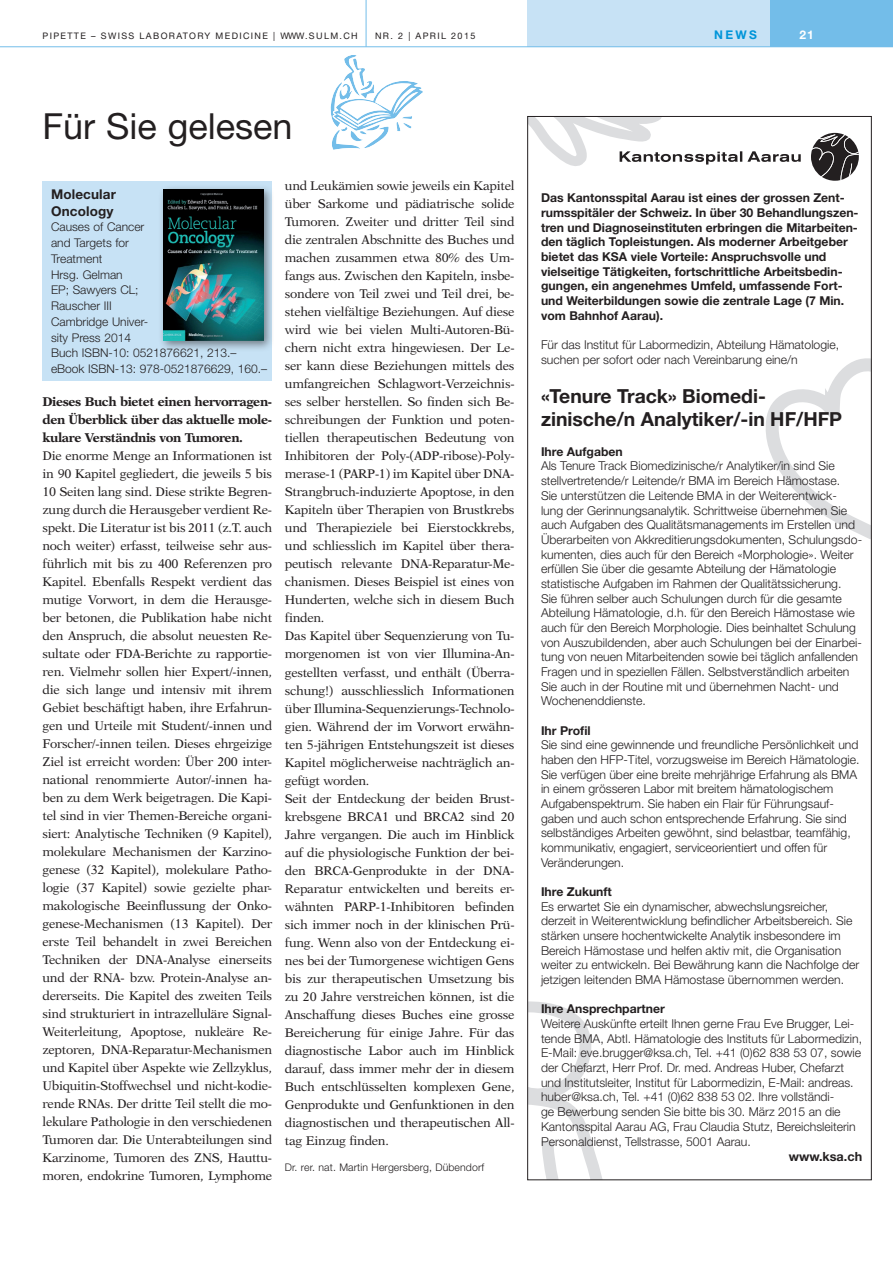
<style>
.page{position:relative;width:893px;height:1263px;background:#fff}
.page>*{position:absolute;margin:0;border:0;box-sizing:border-box;transform-origin:0 0}
.t1{font:36px "Helvetica Neue";color:#231f20}
.t2{font:700 19.35px/23.2px "Helvetica Neue";color:#231f20}
.t3{font:700 13.5px/16.2px "Helvetica Neue";color:#231f20}
.t4{font:700 12.75px/18px "New Aster";letter-spacing:-.03em;color:#231f20;text-align:justify}
.t5{font:12.6px/18px "New Aster";letter-spacing:-.02em;color:#231f20;text-align:justify}
.t6{font:700 12.6px "Helvetica Neue";color:#231f20}
.t7{font:300 12.15px/14.7px "Helvetica Neue";color:#231f20}
.t8{font:700 12.15px/14.7px "Helvetica Neue";color:#231f20}
.t9{font:300 12px/15.8px "Helvetica Neue";color:#231f20}
.t10{font:700 12px "Helvetica Neue";color:#0095d9}
.t11{font:700 12px "Helvetica Neue";color:#fff}
.t12{font:300 10.5px "Helvetica Neue";letter-spacing:.01em;color:#231f20}
.t13{font:9px "Helvetica Neue";letter-spacing:.15em;color:#231f20}
</style>
<div class="page">
<div style="left:527px;top:0;width:366px;height:47px;background:#73bde9"></div>
<div style="left:527px;top:0;width:243px;height:47px;background:#c7e2f5"></div>
<hr style="left:0;top:46px;width:893px;height:1px;background:#73bde9">
<hr style="left:366px;top:0;width:1px;height:47px;background:#73bde9">
<div style="left:43px;top:181px;width:229px;height:200px;background:#c7e2f5"></div>
<div style="left:158px;top:184px;width:117px;height:168px;background:#231f20;opacity:.51"></div>
<img style="left:164px;top:189px;width:100px;height:152px">
<svg style="left:325px;top:47px;width:98px;height:103px"></svg>
<svg style="left:765px;top:358px;width:105px;height:181px"></svg>
<svg style="left:529px;top:118px;width:272px;height:48px"></svg>
<svg style="left:811px;top:133px;width:48px;height:48px"></svg>
<svg style="left:529px;top:1001px;width:73px;height:177px"></svg>
<p class="t13" style="left:43px;top:30px;width:317px">PIPETTE – SWISS LABORATORY MEDICINE | WWW.SULM.CH</p>
<p class="t13" style="left:375px;top:30px;width:102px">NR. 2 | APRIL 2015</p>
<p class="t10" style="left:714px;top:27px;width:44px">news</p>
<p class="t11" style="left:799px;top:27px;width:16px">21</p>
<h1 class="t1" style="left:43px;top:105px;width:252px">FÜR SIE GELESEN</h1>
<p class="t3" style="left:51px;top:186px;width:67px">Molecular<br>Oncology</p>
<p class="t9" style="left:51px;top:219px;width:218px">Causes of Cancer<br>and Targets for<br>Treatment<br>Hrsg. Gelman<br>EP; Sawyers CL;<br>Rauscher III<br>Cambridge Univer-<br>sity Press 2014<br>Buch ISBN-10: 0521876621, 213.– eBook ISBN-13: 978-0521876629, 160.–</p>
<p class="t4" style="left:43px;top:393px;width:231px">Dieses Buch bietet einen hervorragen&shy;den Überblick über das aktuelle mole&shy;kulare Verständnis von Tumoren.</p>
<p class="t5" style="left:43px;top:447px;width:231px">Die enorme Menge an Informationen ist in 90 Kapitel gegliedert, die jeweils 5 bis 10 Seiten lang sind. Diese strikte Begren&shy;zung durch die Herausgeber verdient Re&shy;spekt. Die Literatur ist bis 2011 (z.T. auch noch weiter) erfasst, teilweise sehr aus&shy;führlich mit bis zu 400 Referenzen pro Kapitel. Ebenfalls Respekt verdient das mutige Vorwort, in dem die Herausge&shy;ber betonen, die Publikation habe nicht den Anspruch, die absolut neuesten Re&shy;sultate oder FDA-Berichte zu rapportie&shy;ren. Vielmehr sollen hier Expert/-innen, die sich lange und intensiv mit ihrem Gebiet beschäftigt haben, ihre Erfahrun&shy;gen und Urteile mit Student/-innen und Forscher/-innen teilen. Dieses ehrgeizige Ziel ist erreicht worden: Über 200 inter&shy;national renommierte Autor/-innen ha&shy;ben zu dem Werk beigetragen. Die Kapi&shy;tel sind in vier Themen-Bereiche organi&shy;siert: Analytische Techniken (9 Kapitel), molekulare Mechanismen der Karzino&shy;genese (32 Kapitel), molekulare Patho&shy;logie (37 Kapitel) sowie gezielte phar&shy;makologische Beeinflussung der Onko&shy;genese-Mechanismen (13 Kapitel). Der erste Teil behandelt in zwei Bereichen Techniken der DNA-Analyse einerseits und der RNA- bzw. Protein-Analyse an&shy;dererseits. Die Kapitel des zweiten Teils sind strukturiert in intrazelluläre Signal-Weiterleitung, Apoptose, nukleäre Re&shy;zeptoren, DNA-Reparatur-Mechanismen und Kapitel über Aspekte wie Zellzyklus, Ubiquitin-Stoffwechsel und nicht-kodie&shy;rende RNAs. Der dritte Teil stellt die mo&shy;lekulare Pathologie in den verschiedenen Tumoren dar. Die Unterabteilungen sind Karzinome, Tumoren des ZNS, Hauttu&shy;moren, endokrine Tumoren, Lymphome</p>
<p class="t5" style="left:285px;top:177px;width:231px;text-align:left">und Leukämien sowie jeweils ein Kapitel über Sarkome und pädiatrische solide Tumoren. Zweiter und dritter Teil sind die zentralen Abschnitte des Buches und machen zusammen etwa 80% des Um&shy;fangs aus. Zwischen den Kapiteln, insbe&shy;sondere von Teil zwei und Teil drei, be&shy;stehen vielfältige Beziehungen. Auf diese wird wie bei vielen Multi-Autoren-Bü&shy;chern nicht extra hingewiesen. Der Le&shy;ser kann diese Beziehungen mittels des umfangreichen Schlagwort-Verzeichnis&shy;ses selber herstellen. So finden sich Be&shy;schreibungen der Funktion und poten&shy;tiellen therapeutischen Bedeutung von Inhibitoren der Poly-(ADP-ribose)-Poly&shy;merase-1 (PARP-1) im Kapitel über DNA-Strangbruch-induzierte Apoptose, in den Kapiteln über Therapien von Brustkrebs und Therapieziele bei Eierstockkrebs, und schliesslich im Kapitel über thera&shy;peutisch relevante DNA-Reparatur-Me&shy;chanismen. Dieses Beispiel ist eines von Hunderten, welche sich in diesem Buch finden.<br>Das Kapitel über Sequenzierung von Tu&shy;morgenomen ist von vier Illumina-An&shy;gestellten verfasst, und enthält (Überra&shy;schung!) ausschliesslich Informationen über Illumina-Sequenzierungs-Technolo&shy;gien. Während der im Vorwort erwähn&shy;ten 5-jährigen Entstehungszeit ist dieses Kapitel möglicherweise nachträglich an&shy;gefügt worden.<br>Seit der Entdeckung der beiden Brust&shy;krebsgene BRCA1 und BRCA2 sind 20<br>Jahre vergangen. Die auch im Hinblick auf die physiologische Funktion der bei&shy;den BRCA-Genprodukte in der DNA-Reparatur entwickelten und bereits er&shy;wähnten PARP-1-Inhibitoren befinden sich immer noch in der klinischen Prü&shy;fung. Wenn also von der Entdeckung ei&shy;nes bei der Tumorgenese wichtigen Gens bis zur therapeutischen Umsetzung bis zu 20 Jahre verstreichen können, ist die Anschaffung dieses Buches eine grosse Bereicherung für einige Jahre. Für das diagnostische Labor auch im Hinblick darauf, dass immer mehr der in diesem Buch entschlüsselten komplexen Gene, Genprodukte und Genfunktionen in den diagnostischen und therapeutischen All&shy;tag Einzug finden.</p>
<p class="t12" style="left:285px;top:1161px;width:201px">Dr. rer. nat. Martin Hergersberg, Dübendorf</p>
<p class="t8" style="left:541px;top:190px;width:319px">Das Kantonsspital Aarau ist eines der grossen Zent&shy;rumsspitäler der Schweiz. In über 30 Behandlungszen&shy;tren und Diagnoseinstituten erbringen die Mitarbeiten&shy;den täglich Topleistungen. Als moderner Arbeitgeber bietet das KSA viele Vorteile: Anspruchsvolle und vielseitige Tätigkeiten, fortschrittliche Arbeitsbedin&shy;gungen, ein angenehmes Umfeld, umfassende Fort&shy;und Weiterbildungen sowie die zentrale Lage (7 Min. vom Bahnhof Aarau).</p>
<p class="t7" style="left:541px;top:337px;width:300px;line-height:15.1px">Für das Institut für Labormedizin, Abteilung Hämatologie, suchen per sofort oder nach Vereinbarung eine/n</p>
<h2 class="t2" style="left:541px;top:384px;width:303px">«Tenure Track» Biomedi&shy;zinische/n Analytiker/-in HF/HFP</h2>
<p class="t8" style="left:541px;top:444px;width:83px">Ihre Aufgaben</p>
<p class="t7" style="left:541px;top:459px;width:323px">Als Tenure Track Biomedizinische/r Analytiker/in sind Sie stellvertretende/r Leitende/r BMA im Bereich Hämostase.<br>Sie unterstützen die Leitende BMA in der Weiterentwick-<br>lung der Gerinnungsanalytik. Schrittweise übernehmen Sie auch Aufgaben des Qualitätsmanagements im Erstellen und Überarbeiten von Akkreditierungsdokumenten, Schulungsdo&shy;kumenten, dies auch für den Bereich «Morphologie». Weiter erfüllen Sie über die gesamte Abteilung der Hämatologie statistische Aufgaben im Rahmen der Qualitätssicherung.<br>Sie führen selber auch Schulungen durch für die gesamte Abteilung Hämatologie, d.h. für den Bereich Hämostase wie auch für den Bereich Morphologie. Dies beinhaltet Schulung von Auszubildenden, aber auch Schulungen bei der Einarbei&shy;tung von neuen Mitarbeitenden sowie bei täglich anfallenden Fragen und in speziellen Fällen. Selbstverständlich arbeiten Sie auch in der Routine mit und übernehmen Nacht- und Wochenenddienste.</p>
<p class="t8" style="left:541px;top:722px;width:51px">Ihr Profil</p>
<p class="t7" style="left:541px;top:737px;width:320px">Sie sind eine gewinnende und freundliche Persönlichkeit und haben den HFP-Titel, vorzugsweise im Bereich Hämatologie.<br>Sie verfügen über eine breite mehrjährige Erfahrung als BMA in einem grösseren Labor mit breitem hämatologischem Aufgabenspektrum. Sie haben ein Flair für Führungsauf&shy;gaben und auch schon entsprechende Erfahrung. Sie sind selbständiges Arbeiten gewöhnt, sind belastbar, teamfähig, kommunikativ, engagiert, serviceorientiert und offen für Veränderungen.</p>
<p class="t8" style="left:541px;top:884px;width:72px">Ihre Zukunft</p>
<p class="t7" style="left:541px;top:899px;width:320px">Es erwartet Sie ein dynamischer, abwechslungsreicher, derzeit in Weiterentwicklung befindlicher Arbeitsbereich. Sie stärken unsere hochentwickelte Analytik insbesondere im Bereich Hämostase und helfen aktiv mit, die Organisation weiter zu entwickeln. Bei Bewährung kann die Nachfolge der jetzigen leitenden BMA Hämostase übernommen werden.</p>
<p class="t8" style="left:541px;top:1001px;width:125px">Ihre Ansprechpartner</p>
<p class="t7" style="left:541px;top:1016px;width:323px">Weitere Auskünfte erteilt Ihnen gerne Frau Eve Brugger, Lei&shy;tende BMA, Abtl. Hämatologie des Instituts für Labormedizin, E-Mail: eve.brugger@ksa.ch, Tel. +41 (0)62 838 53 07, sowie der Chefarzt, Herr Prof. Dr. med. Andreas Huber, Chefarzt und Institutsleiter, Institut für Labormedizin, E-Mail: andreas. huber@ksa.ch, Tel. +41 (0)62 838 53 02. Ihre vollständi-<br>ge Bewerbung senden Sie bitte bis 30. März 2015 an die Kantonsspital Aarau AG, Frau Claudia Stutz, Bereichsleiterin Personaldienst, Tellstrasse, 5001 Aarau.</p>
<p class="t6" style="left:789px;top:1149px;width:75px">www.ksa.ch</p>
</div>
